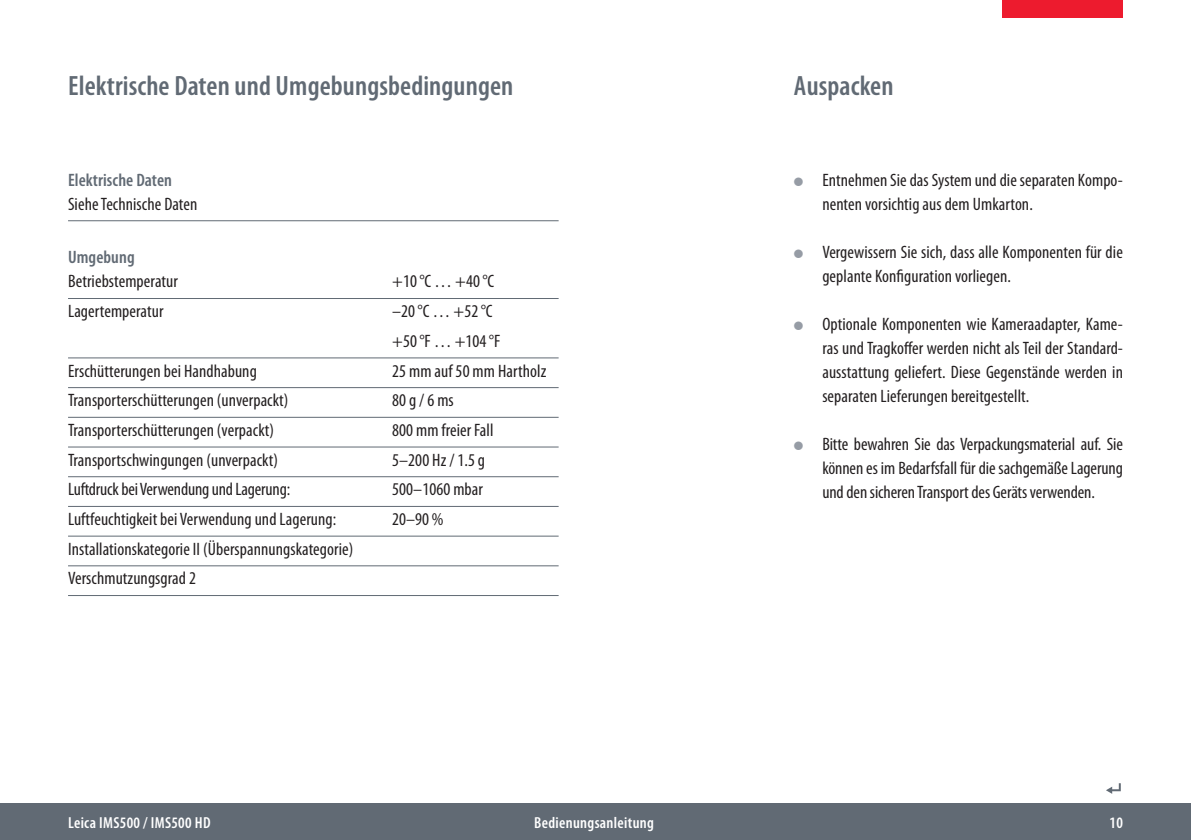
<style>
.page{position:relative;width:1191px;height:840px;background:#fff}
.page>*{position:absolute;margin:0;border:0;box-sizing:border-box;transform-origin:0 0}
.t1{font:600 condensed 28px "Myriad Pro";letter-spacing:.005em;color:#616a74}
.t2{font:condensed 18px/24px "Myriad Pro";letter-spacing:.005em;color:#231f20}
.t3{font:600 condensed 18px "Myriad Pro";letter-spacing:.005em;color:#616a74}
.t4{font:600 condensed 16px "Myriad Pro";letter-spacing:.02em;color:#fff}
</style>
<div class="page">
<div style="left:0;top:803px;width:1191px;height:36px;background:#616a74"></div>
<div style="left:1002px;top:0;width:121px;height:17px;background:#ed1b2e"></div>
<svg style="left:1106px;top:783px;width:14px;height:10px"></svg>
<hr style="left:68px;top:220px;width:490px;height:1px;background:#616a74">
<hr style="left:68px;top:298px;width:490px;height:1px;background:#616a74">
<hr style="left:68px;top:357px;width:490px;height:1px;background:#616a74">
<hr style="left:68px;top:387px;width:490px;height:1px;background:#616a74">
<hr style="left:68px;top:417px;width:490px;height:1px;background:#616a74">
<hr style="left:68px;top:446px;width:490px;height:1px;background:#616a74">
<hr style="left:68px;top:476px;width:490px;height:1px;background:#616a74">
<hr style="left:68px;top:506px;width:490px;height:1px;background:#616a74">
<hr style="left:68px;top:535px;width:490px;height:1px;background:#616a74">
<hr style="left:68px;top:565px;width:490px;height:1px;background:#616a74">
<hr style="left:68px;top:595px;width:490px;height:1px;background:#616a74">
<h1 class="t1" style="left:68px;top:75px;width:447px">Elektrische Daten und Umgebungsbedingungen</h1>
<p class="t3" style="left:68px;top:173px;width:105px">Elektrische Daten</p>
<p class="t2" style="left:68px;top:193px;width:131px">Siehe Technische Daten</p>
<p class="t3" style="left:68px;top:250px;width:68px">Umgebung</p>
<p class="t2" style="left:68px;top:270px;width:111px">Betriebstemperatur</p>
<p class="t2" style="left:392px;top:270px;width:104px">+10 °C … +40 °C</p>
<p class="t2" style="left:68px;top:300px;width:97px">Lagertemperatur</p>
<p class="t2" style="left:392px;top:297px;width:110px;line-height:29.6px">–20 °C … +52 °C +50 °F … +104 °F</p>
<p class="t2" style="left:68px;top:359px;width:190px">Erschütterungen bei Handhabung</p>
<p class="t2" style="left:392px;top:359px;width:156px">25 mm auf 50 mm Hartholz</p>
<p class="t2" style="left:68px;top:389px;width:222px">Transporterschütterungen (unverpackt)</p>
<p class="t2" style="left:392px;top:389px;width:63px">80 g / 6 ms</p>
<p class="t2" style="left:68px;top:419px;width:207px">Transporterschütterungen (verpackt)</p>
<p class="t2" style="left:392px;top:419px;width:103px">800 mm freier Fall</p>
<p class="t2" style="left:68px;top:448px;width:211px">Transportschwingungen (unverpackt)</p>
<p class="t2" style="left:392px;top:448px;width:94px">5–200 Hz / 1.5 g</p>
<p class="t2" style="left:68px;top:478px;width:224px">Luftdruck bei Verwendung und Lagerung:</p>
<p class="t2" style="left:392px;top:478px;width:92px">500–1060 mbar</p>
<p class="t2" style="left:68px;top:508px;width:270px">Luftfeuchtigkeit bei Verwendung und Lagerung:</p>
<p class="t2" style="left:392px;top:508px;width:53px">20–90 %</p>
<p class="t2" style="left:68px;top:535px;width:287px;line-height:29.6px">Installationskategorie II (Überspannungskategorie)<br>Verschmutzungsgrad 2</p>
<h1 class="t1" style="left:794px;top:75px;width:101px">Auspacken</h1>
<p class="t2" style="left:822px;top:169px;width:302px">Entnehmen Sie das System und die separaten Kompo&shy;nenten vorsichtig aus dem Umkarton.</p>
<p class="t2" style="left:822px;top:241px;width:302px">Vergewissern Sie sich, dass alle Komponenten für die geplante Konfiguration vorliegen.</p>
<p class="t2" style="left:822px;top:313px;width:302px;text-align:justify">Optionale Komponenten wie Kameraadapter, Kame&shy;ras und Tragkoffer werden nicht als Teil der Standard&shy;ausstattung geliefert. Diese Gegenstände werden in separaten Lieferungen bereitgestellt.</p>
<p class="t2" style="left:822px;top:433px;width:302px;text-align:justify">Bitte bewahren Sie das Verpackungsmaterial auf. Sie können es im Bedarfsfall für die sachgemäße Lagerung und den sicheren Transport des Geräts verwenden.</p>
<p class="t4" style="left:68px;top:816px;width:144px">Leica IMS500 / IMS500 HD</p>
<p class="t4" style="left:534px;top:816px;width:121px">Bedienungsanleitung</p>
<p class="t4" style="left:1109px;top:816px;width:15px">10</p>
</div>
